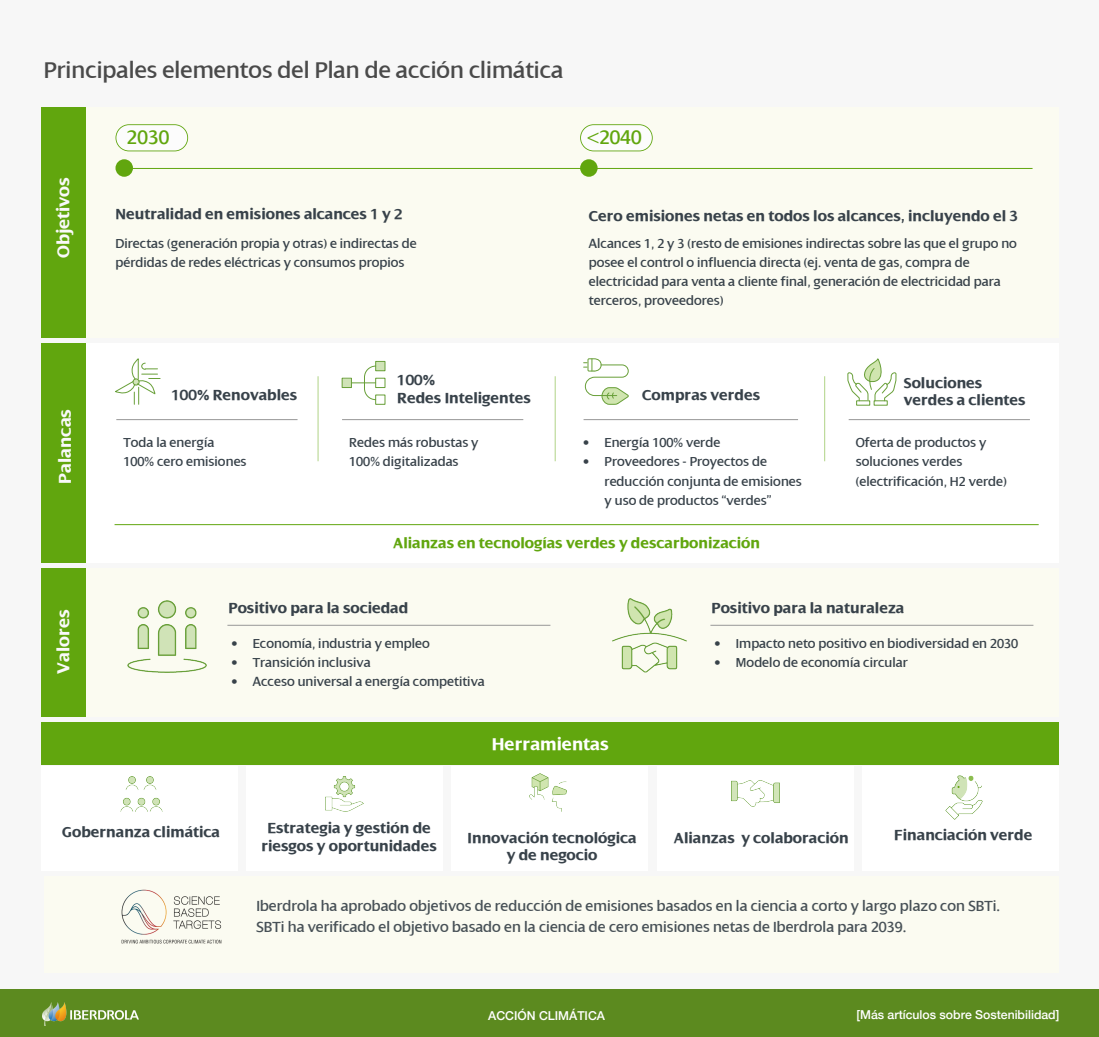
<style>
.page{position:relative;width:1099px;height:1037px;background:#fff}
.page>*{position:absolute;margin:0;border:0;box-sizing:border-box;transform-origin:0 0}
.t1{font:24.5px "Dialog";color:#4a4a4a}
.t2{font:21px "Dialog";color:#61a60e}
.t3{font:700 18.38px "Dialog";color:#f9f9f9}
.t4{font:700 18.38px "Dialog";color:#fff}
.t5{font:700 15.75px/17.5px "Dialog";color:#38424a}
.t6{font:15.75px/21px "Dialog";color:#485157}
.t7{font:700 15.75px "Dialog";color:#61a60e}
.t8{font:14px/19.2px "Dialog";color:#38424a}
.t9{font:500 12.25px "Helvetica Neue";color:#fff}
</style>
<div class="page">
<div style="left:0;top:0;width:1099px;height:991px;background:#f7f7f7"></div>
<div style="left:41px;top:108px;width:45px;height:230px;background:#61a60e"></div>
<div style="left:86px;top:108px;width:973px;height:230px;background:#fbfbf1"></div>
<div style="left:41px;top:343px;width:45px;height:220px;background:#61a60e"></div>
<div style="left:86px;top:343px;width:973px;height:220px;background:#fff"></div>
<div style="left:41px;top:568px;width:45px;height:149px;background:#61a60e"></div>
<div style="left:41px;top:722px;width:1018px;height:43px;background:#61a60e"></div>
<div style="left:86px;top:568px;width:973px;height:149px;background:#fbfbf1"></div>
<hr style="left:117px;top:419px;width:180px;height:1px;background:#979797">
<svg style="left:115px;top:358px;width:45px;height:46px"></svg>
<hr style="left:343px;top:419px;width:180px;height:1px;background:#979797">
<hr style="left:584px;top:419px;width:214px;height:1px;background:#979797">
<svg style="left:584px;top:358px;width:45px;height:47px"></svg>
<hr style="left:849px;top:419px;width:180px;height:1px;background:#979797">
<svg style="left:847px;top:358px;width:50px;height:168px"></svg>
<div style="left:856px;top:400px;width:14px;height:6px;border:1px solid #689f38"></div>
<hr style="left:228px;top:625px;width:322px;height:1px;background:#979797">
<div style="left:116px;top:159px;width:17px;height:18px;background:#61a60e;border-radius:9px"></div>
<hr style="left:127px;top:168px;width:905px;height:1px;background:#61a60e">
<svg style="left:116px;top:124px;width:72px;height:27px"></svg>
<div style="left:580px;top:159px;width:18px;height:18px;background:#61a60e;border-radius:9px"></div>
<svg style="left:580px;top:124px;width:73px;height:27px"></svg>
<hr style="left:115px;top:524px;width:923px;height:1px;background:#61a60e">
<hr style="left:318px;top:377px;width:1px;height:84px;background:#b0d386">
<hr style="left:824px;top:377px;width:1px;height:84px;background:#b0d386">
<hr style="left:555px;top:377px;width:1px;height:84px;background:#b0d386">
<div style="left:342px;top:379px;width:9px;height:9px;background:#d0e3b7"></div>
<div style="left:376px;top:362px;width:9px;height:9px;background:#d0e3b7"></div>
<svg style="left:351px;top:365px;width:26px;height:35px"></svg>
<div style="left:342px;top:378px;width:10px;height:10px;border:1px solid #689f38"></div>
<div style="left:375px;top:378px;width:10px;height:10px;border:1px solid #689f38"></div>
<div style="left:375px;top:394px;width:10px;height:11px;border:1px solid #689f38"></div>
<div style="left:375px;top:361px;width:10px;height:10px;border:1px solid #689f38"></div>
<img style="left:612px;top:598px;width:75px;height:74px">
<img style="left:128px;top:600px;width:78px;height:72px">
<hr style="left:711px;top:625px;width:322px;height:1px;background:#979797">
<div style="left:41px;top:766px;width:197px;height:105px;background:#fff"></div>
<div style="left:246px;top:766px;width:197px;height:105px;background:#fff"></div>
<div style="left:657px;top:766px;width:197px;height:105px;background:#fff"></div>
<div style="left:862px;top:766px;width:197px;height:105px;background:#fff"></div>
<div style="left:452px;top:766px;width:196px;height:105px;background:#fff"></div>
<div style="left:44px;top:876px;width:1015px;height:96px;background:#fbfbf1"></div>
<img style="left:121px;top:889px;width:101px;height:55px">
<img style="left:121px;top:776px;width:42px;height:35px">
<img style="left:326px;top:776px;width:38px;height:35px">
<img style="left:529px;top:773px;width:37px;height:38px">
<img style="left:732px;top:780px;width:47px;height:26px">
<img style="left:945px;top:775px;width:37px;height:44px">
<div style="left:0;top:990px;width:1099px;height:47px;background:#5c8a1f"></div>
<img style="left:43px;top:1003px;width:95px;height:22px">
<h1 class="t1" style="left:44px;top:57px;width:521px">Principales elementos del Plan de acción climática</h1>
<h3 class="t3" style="left:53px;top:258px;width:83px;rotate:-90deg">Objetivos</h3>
<h3 class="t3" style="left:55px;top:484px;width:76px;rotate:-90deg">Palancas</h3>
<h3 class="t3" style="left:53px;top:673px;width:66px;rotate:-90deg">Valores</h3>
<h2 class="t2" style="left:127px;top:126px;width:44px">2030</h2>
<h2 class="t2" style="left:587px;top:126px;width:56px">&lt;2040</h2>
<p class="t5" style="left:116px;top:205px;width:289px">Neutralidad en emisiones alcances 1 y 2</p>
<p class="t8" style="left:116px;top:234px;width:303px">Directas (generación propia y otras) e indirectas de pérdidas de redes eléctricas y consumos propios</p>
<p class="t5" style="left:589px;top:207px;width:431px">Cero emisiones netas en todos los alcances, incluyendo el 3</p>
<p class="t8" style="left:589px;top:234px;width:430px">Alcances 1, 2 y 3 (resto de emisiones indirectas sobre las que el grupo no posee el control o influencia directa (ej. venta de gas, compra de electricidad para venta a cliente final, generación de electricidad para terceros, proveedores)</p>
<p class="t5" style="left:171px;top:386px;width:127px">100% Renovables</p>
<p class="t8" style="left:123px;top:433px;width:125px">Toda la energía<br>100% cero emisiones</p>
<p class="t5" style="left:397px;top:371px;width:135px">100%<br>Redes Inteligentes</p>
<p class="t8" style="left:349px;top:433px;width:131px">Redes más robustas y<br>100% digitalizadas</p>
<p class="t5" style="left:642px;top:386px;width:120px">Compras verdes</p>
<p class="t8" style="left:583px;top:433px;width:139px">• Energía 100% verde</p>
<p class="t8" style="left:605px;top:452px;width:199px;text-indent:-22px">• Proveedores - Proyectos de reducción conjunta de emisiones y uso de productos “verdes”</p>
<p class="t5" style="left:904px;top:374px;width:123px">Soluciones verdes a clientes</p>
<p class="t8" style="left:856px;top:433px;width:153px">Oferta de productos y soluciones verdes (electrificación, H2 verde)</p>
<p class="t7" style="left:393px;top:534px;width:368px">Alianzas en tecnologías verdes y descarbonización</p>
<p class="t5" style="left:228px;top:599px;width:181px">Positivo para la sociedad</p>
<p class="t8" style="left:231px;top:634px;width:200px">• Economía, industria y empleo</p>
<p class="t8" style="left:231px;top:653px;width:141px">• Transición inclusiva</p>
<p class="t8" style="left:231px;top:672px;width:255px">• Acceso universal a energía competitiva</p>
<h3 class="t4" style="left:492px;top:734px;width:118px">Herramientas</h3>
<p class="t5" style="left:711px;top:599px;width:195px">Positivo para la naturaleza</p>
<p class="t8" style="left:714px;top:634px;width:306px">• Impacto neto positivo en biodiversidad en 2030</p>
<p class="t8" style="left:714px;top:653px;width:195px">• Modelo de economía circular</p>
<p class="t5" style="left:62px;top:823px;width:159px">Gobernanza climática</p>
<p class="t5" style="left:261px;top:819px;width:177px;text-align:center">Estrategia y gestión de riesgos y oportunidades</p>
<p class="t5" style="left:468px;top:829px;width:170px;text-align:center">Innovación tecnológica y de negocio</p>
<p class="t5" style="left:674px;top:829px;width:176px">Alianzas y colaboración</p>
<p class="t5" style="left:894px;top:826px;width:140px">Financiación verde</p>
<p class="t6" style="left:256px;top:895px;width:745px">Iberdrola ha aprobado objetivos de reducción de emisiones basados en la ciencia a corto y largo plazo con SBTi.<br>SBTi ha verificado el objetivo basado en la ciencia de cero emisiones netas de Iberdrola para 2039.</p>
<p class="t9" style="left:488px;top:1005px;width:118px">ACCIÓN CLIMÁTICA</p>
<p class="t9" style="left:857px;top:1004px;width:204px">[Más artículos sobre Sostenibilidad]</p>
</div>
